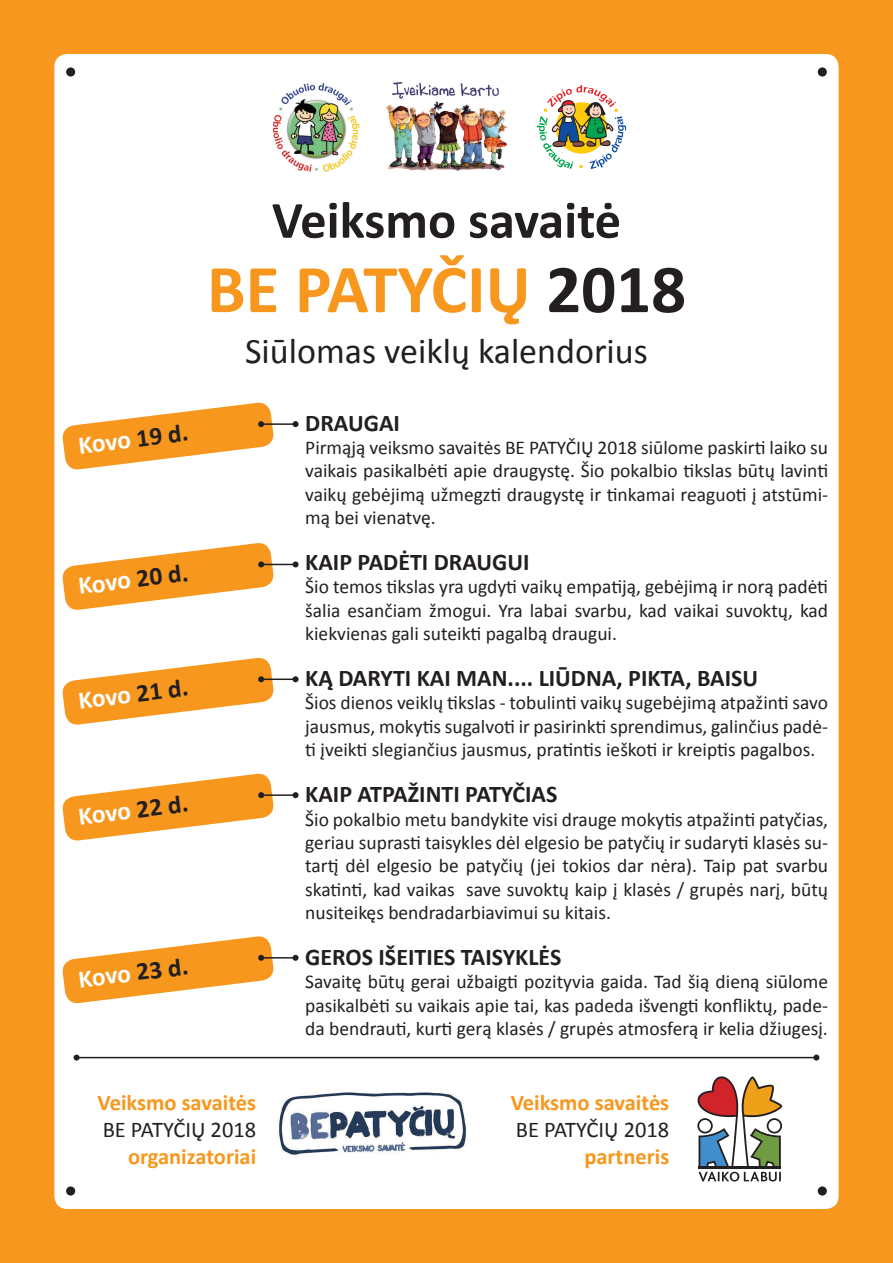
<style>
.page{position:relative;width:893px;height:1263px;background:#f7971d}
.page>*{position:absolute;margin:0;border:0;box-sizing:border-box;transform-origin:0 0}
.t1{font:700 69px "Calibri";color:#f7971d}
.t2{font:700 52.5px "Calibri";color:#231f20}
.t3{font:36px "Calibri";color:#231f20}
.t4{font:700 25.5px "Calibri";color:#fff}
.t5{font:700 24px "Calibri";color:#231f20}
.t6{font:700 22.5px/27px "Calibri";color:#f7971d;text-align:right}
.t7{font:19.5px/23.4px "Calibri";color:#231f20;text-align:justify}
.s1{color:#231f20}
.s2{font-weight:400;color:#231f20}
</style>
<div class="page">
<div style="left:54px;top:54px;width:785px;height:1155px;background:#fff;border-radius:13px"></div>
<hr style="left:261px;top:423px;width:35px;height:2px;background:#231f20">
<svg style="left:62px;top:402px;width:213px;height:68px"></svg>
<svg style="left:293px;top:421px;width:6px;height:6px"></svg>
<hr style="left:261px;top:564px;width:35px;height:1px;background:#231f20">
<svg style="left:62px;top:543px;width:213px;height:67px"></svg>
<svg style="left:293px;top:561px;width:6px;height:6px"></svg>
<hr style="left:261px;top:678px;width:35px;height:2px;background:#231f20">
<svg style="left:62px;top:657px;width:213px;height:68px"></svg>
<svg style="left:293px;top:676px;width:6px;height:6px"></svg>
<hr style="left:261px;top:794px;width:35px;height:2px;background:#231f20">
<svg style="left:62px;top:773px;width:213px;height:68px"></svg>
<svg style="left:293px;top:792px;width:6px;height:6px"></svg>
<hr style="left:261px;top:957px;width:35px;height:1px;background:#231f20">
<svg style="left:62px;top:936px;width:213px;height:68px"></svg>
<svg style="left:293px;top:955px;width:6px;height:6px"></svg>
<div style="left:66px;top:67px;width:9px;height:10px;background:#231f20;border-radius:50%"></div>
<div style="left:818px;top:67px;width:9px;height:10px;background:#231f20;border-radius:50%"></div>
<div style="left:66px;top:1186px;width:9px;height:9px;background:#231f20;border-radius:50%"></div>
<div style="left:818px;top:1186px;width:9px;height:9px;background:#231f20;border-radius:50%"></div>
<img style="left:278px;top:1093px;width:189px;height:62px">
<svg style="left:697px;top:1076px;width:85px;height:105px"></svg>
<hr style="left:698px;top:1167px;width:83px;height:2px;background:#231f20">
<hr style="left:77px;top:1057px;width:739px;height:1px;background:#231f20">
<svg style="left:74px;top:1054px;width:6px;height:6px"></svg>
<svg style="left:813px;top:1054px;width:6px;height:6px"></svg>
<img style="left:272px;top:82px;width:88px;height:90px">
<img style="left:537px;top:85px;width:89px;height:84px">
<img style="left:386px;top:82px;width:122px;height:89px">
<p class="t4" style="left:76px;top:429px;width:112px;rotate:-7deg">Kovo <span class="s1">19 d.</span></p>
<p class="t4" style="left:76px;top:570px;width:112px;rotate:-7deg">Kovo <span class="s1">20 d.</span></p>
<p class="t4" style="left:76px;top:684px;width:112px;rotate:-7deg">Kovo <span class="s1">21 d.</span></p>
<p class="t4" style="left:76px;top:800px;width:112px;rotate:-7deg">Kovo <span class="s1">22 d.</span></p>
<p class="t4" style="left:76px;top:963px;width:112px;rotate:-7deg">Kovo <span class="s1">23 d.</span></p>
<p class="t2" style="left:272px;top:187px;width:351px">Veiksmo savaitė</p>
<p class="t1" style="left:207px;top:245px;width:481px">BE PATYČIŲ <span class="s1">2018</span></p>
<p class="t3" style="left:245px;top:328px;width:404px">Siūlomas veiklų kalendorius</p>
<p class="t5" style="left:305px;top:407px;width:96px">DRAUGAI</p>
<p class="t7" style="left:305px;top:436px;width:524px">Pirmąją veiksmo savaitės BE PATYČIŲ 2018 siūlome paskirti laiko su vaikais pasikalbėti apie draugystę. Šio pokalbio tikslas būtų lavinti vaikų gebėjimą užmegzti draugystę ir tinkamai reaguoti į atstūmi&shy;mą bei vienatvę.</p>
<p class="t5" style="left:305px;top:547px;width:226px">KAIP PADĖTI DRAUGUI</p>
<p class="t7" style="left:305px;top:575px;width:524px">Šio temos tikslas yra ugdyti vaikų empatiją, gebėjimą ir norą padėti šalia esančiam žmogui. Yra labai svarbu, kad vaikai suvoktų, kad kiekvienas gali suteikti pagalbą draugui.</p>
<p class="t5" style="left:305px;top:663px;width:454px">KĄ DARYTI KAI MAN.... LIŪDNA, PIKTA, BAISU</p>
<p class="t7" style="left:305px;top:691px;width:524px">Šios dienos veiklų tikslas - tobulinti vaikų sugebėjimą atpažinti savo jausmus, mokytis sugalvoti ir pasirinkti sprendimus, galinčius padė&shy;ti įveikti slegiančius jausmus, pratintis ieškoti ir kreiptis pagalbos.</p>
<p class="t5" style="left:305px;top:779px;width:254px">KAIP ATPAŽINTI PATYČIAS</p>
<p class="t7" style="left:305px;top:807px;width:524px">Šio pokalbio metu bandykite visi drauge mokytis atpažinti patyčias, geriau suprasti taisykles dėl elgesio be patyčių ir sudaryti klasės su&shy;tartį dėl elgesio be patyčių (jei tokios dar nėra). Taip pat svarbu skatinti, kad vaikas save suvoktų kaip į klasės / grupės narį, būtų nusiteikęs bendradarbiavimui su kitais.</p>
<p class="t5" style="left:305px;top:942px;width:258px">GEROS IŠEITIES TAISYKLĖS</p>
<p class="t7" style="left:305px;top:970px;width:524px">Savaitę būtų gerai užbaigti pozityvia gaida. Tad šią dieną siūlome pasikalbėti su vaikais apie tai, kas padeda išvengti konfliktų, pade&shy;da bendrauti, kurti gerą klasės / grupės atmosferą ir kelia džiugesį.</p>
<p class="t6" style="left:98px;top:1088px;width:160px">Veiksmo savaitės<br><span class="s2">BE PATYČIŲ 2018 </span>organizatoriai</p>
<p class="t6" style="left:511px;top:1088px;width:160px">Veiksmo savaitės<br><span class="s2">BE PATYČIŲ 2018 </span>partneris</p>
</div>
